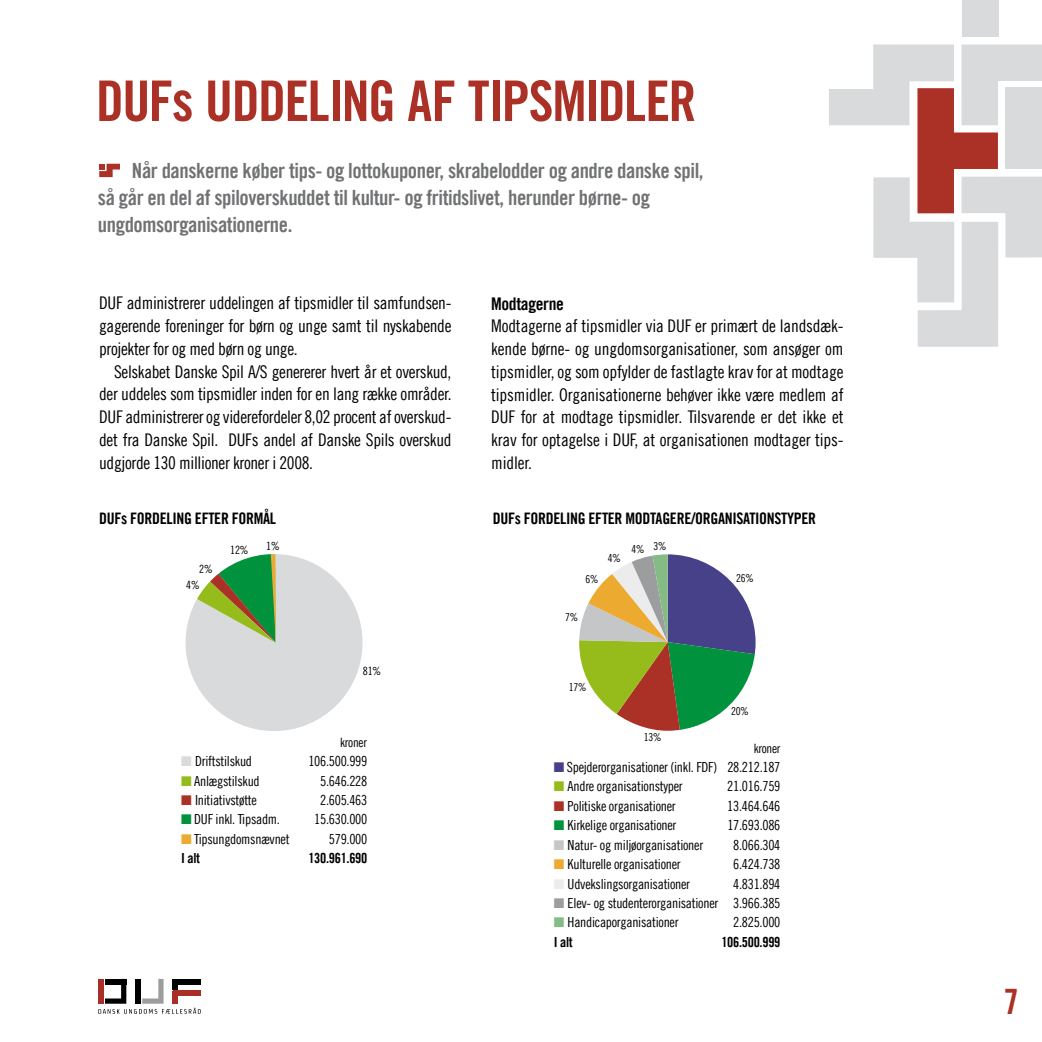
<style>
.page{position:relative;width:1042px;height:1042px;background:#fff}
.page>*{position:absolute;margin:0;border:0;box-sizing:border-box;transform-origin:0 0}
.t1{font:56px "Trade Gothic LT Com Bd Cn 20";letter-spacing:-.03em;color:#ab3026}
.t2{font:35px "Trade Gothic LT Com Bd Cn 20";color:#ab3026}
.t3{font:21px/27.3px "Trade Gothic LT Com Bd Cn 20";letter-spacing:-.02em;color:#707173}
.t4{font:17.5px/22.8px "Trade Gothic LT Com Cn 18";letter-spacing:-.02em;color:#000;text-align:justify}
.t5{font:17.5px "Trade Gothic LT Com Bd Cn 20";color:#000}
.t6{font:15.92px "Trade Gothic LT Com Bd Cn 20";letter-spacing:-.02em;color:#000}
.t7{font:14px "Trade Gothic LT Com Cn 18";letter-spacing:-.02em;color:#000}
.t8{font:14px "Trade Gothic LT Com Bd Cn 20";letter-spacing:-.02em;color:#000}
.t9{font:12.95px "Trade Gothic LT Com Cn 18";letter-spacing:-.02em;color:#000}
.t10{font:11.38px/15px "Trade Gothic LT Com Cn 18";color:#000}
.t11{font:11.03px "Trade Gothic LT Com Cn 18";letter-spacing:-.02em;color:#000}
.s1{color:#d9dadb}
.s2{color:#96bc1c}
.s3{color:#ab3026}
.s4{color:#00923c}
.s5{color:#edaa30}
.s6{color:#464188}
.s7{color:#c5c6c8}
.s8{color:#ececed}
.s9{color:#9c9d9f}
.s10{color:#85bb85}
</style>
<div class="page">
<svg style="left:98px;top:979px;width:103px;height:35px"></svg>
<svg style="left:580px;top:556px;width:174px;height:173px"></svg>
<div style="left:575px;top:551px;width:184px;height:183px;border:4px solid #fff;border-radius:50%"></div>
<svg style="left:186px;top:555px;width:176px;height:175px"></svg>
<svg style="left:99px;top:164px;width:21px;height:13px"></svg>
<div style="left:961px;top:0;width:37px;height:36px;background:#d9dadb"></div>
<svg style="left:829px;top:44px;width:213px;height:303px"></svg>
<h1 class="t1" style="left:96px;top:67px;width:602px">DUFs uddeling af tipsmidler</h1>
<p class="t3" style="left:98px;top:156px;width:607px;text-indent:34px">Når danskerne køber tips- og lottokuponer, skrabelodder og andre danske spil, så går en del af spiloverskuddet til kultur- og fritidslivet, herunder børne- og ungdomsorganisationerne.</p>
<p class="t4" style="left:99px;top:292px;width:354px">DUF administrerer uddelingen af tipsmidler til samfundsen&shy;gagerende foreninger for børn og unge samt til nyskabende projekter for og med børn og unge.</p>
<p class="t4" style="left:99px;top:360px;width:354px;text-indent:15px">Selskabet Danske Spil A/S genererer hvert år et overskud, der uddeles som tipsmidler inden for en lang række områder.<br>DUF administrerer og viderefordeler 8,02 procent af overskud&shy;det fra Danske Spil. DUFs andel af Danske Spils overskud udgjorde 130 millioner kroner i 2008.</p>
<p class="t6" style="left:99px;top:508px;width:176px">dufs fordeling efter formål</p>
<p class="t10" style="left:186px;top:562px;width:28px;text-indent:13px">2%<br>4%</p>
<p class="t10" style="left:230px;top:542px;width:20px">12%</p>
<p class="t10" style="left:266px;top:538px;width:15px">1%</p>
<p class="t10" style="left:363px;top:663px;width:20px">81%</p>
<p class="t9" style="left:340px;top:734px;width:28px">kroner</p>
<p class="t7" style="left:181px;top:753px;width:72px"><span class="s1">■</span> Driftstilskud</p>
<p class="t7" style="left:308px;top:753px;width:61px">106.500.999</p>
<p class="t7" style="left:181px;top:772px;width:80px"><span class="s2">■</span> Anlægstilskud</p>
<p class="t7" style="left:320px;top:772px;width:49px">5.646.228</p>
<p class="t7" style="left:181px;top:791px;width:77px"><span class="s3">■</span> Initiativstøtte</p>
<p class="t7" style="left:320px;top:791px;width:49px">2.605.463</p>
<p class="t7" style="left:181px;top:811px;width:100px"><span class="s4">■</span> DUF inkl. Tipsadm.</p>
<p class="t7" style="left:314px;top:811px;width:55px">15.630.000</p>
<p class="t7" style="left:181px;top:830px;width:110px"><span class="s5">■</span> Tipsungdomsnævnet</p>
<p class="t7" style="left:329px;top:830px;width:40px">579.000</p>
<p class="t8" style="left:181px;top:850px;width:20px">I alt</p>
<p class="t8" style="left:308px;top:850px;width:61px">130.961.690</p>
<p class="t5" style="left:491px;top:293px;width:74px">Modtagerne</p>
<p class="t4" style="left:491px;top:315px;width:354px">Modtagerne af tipsmidler via DUF er primært de landsdæk&shy;kende børne- og ungdomsorganisationer, som ansøger om tipsmidler, og som opfylder de fastlagte krav for at modtage tipsmidler. Organisationerne behøver ikke være medlem af DUF for at modtage tipsmidler. Tilsvarende er det ikke et krav for optagelse i DUF, at organisationen modtager tips&shy;midler.</p>
<p class="t6" style="left:493px;top:508px;width:325px">dufs fordeling efter modtagere/organisationstyper</p>
<p class="t11" style="left:585px;top:572px;width:15px">6%</p>
<p class="t11" style="left:608px;top:552px;width:15px">4%</p>
<p class="t11" style="left:631px;top:542px;width:15px">4%</p>
<p class="t11" style="left:653px;top:539px;width:15px">3%</p>
<p class="t11" style="left:565px;top:611px;width:15px">7%</p>
<p class="t11" style="left:569px;top:680px;width:19px">17%</p>
<p class="t11" style="left:736px;top:571px;width:19px">26%</p>
<p class="t11" style="left:731px;top:705px;width:19px">20%</p>
<p class="t11" style="left:644px;top:731px;width:19px">13%</p>
<p class="t9" style="left:753px;top:740px;width:28px">kroner</p>
<p class="t7" style="left:554px;top:758px;width:228px"><span class="s6">■</span> Spejderorganisationer (inkl. FDF) 28.212.187</p>
<p class="t7" style="left:554px;top:778px;width:130px"><span class="s2">■</span> Andre organisationstyper</p>
<p class="t7" style="left:727px;top:778px;width:55px">21.016.759</p>
<p class="t7" style="left:554px;top:797px;width:123px"><span class="s3">■</span> Politiske organisationer</p>
<p class="t7" style="left:727px;top:797px;width:55px">13.464.646</p>
<p class="t7" style="left:554px;top:817px;width:124px"><span class="s4">■</span> Kirkelige organisationer</p>
<p class="t7" style="left:727px;top:817px;width:55px">17.693.086</p>
<p class="t7" style="left:554px;top:836px;width:151px"><span class="s7">■</span> Natur- og miljøorganisationer</p>
<p class="t7" style="left:733px;top:836px;width:49px">8.066.304</p>
<p class="t7" style="left:554px;top:856px;width:129px"><span class="s5">■</span> Kulturelle organisationer</p>
<p class="t7" style="left:733px;top:856px;width:49px">6.424.738</p>
<p class="t7" style="left:554px;top:875px;width:138px"><span class="s8">■</span> Udvekslingsorganisationer</p>
<p class="t7" style="left:733px;top:875px;width:49px">4.831.894</p>
<p class="t7" style="left:554px;top:894px;width:228px"><span class="s9">■</span> Elev- og studenterorganisationer 3.966.385</p>
<p class="t7" style="left:554px;top:914px;width:126px"><span class="s10">■</span> Handicaporganisationer</p>
<p class="t7" style="left:733px;top:914px;width:49px">2.825.000</p>
<p class="t8" style="left:554px;top:933px;width:20px">I alt</p>
<p class="t8" style="left:721px;top:933px;width:61px">106.500.999</p>
<h2 class="t2" style="left:1003px;top:980px;width:17px">7</h2>
</div>
